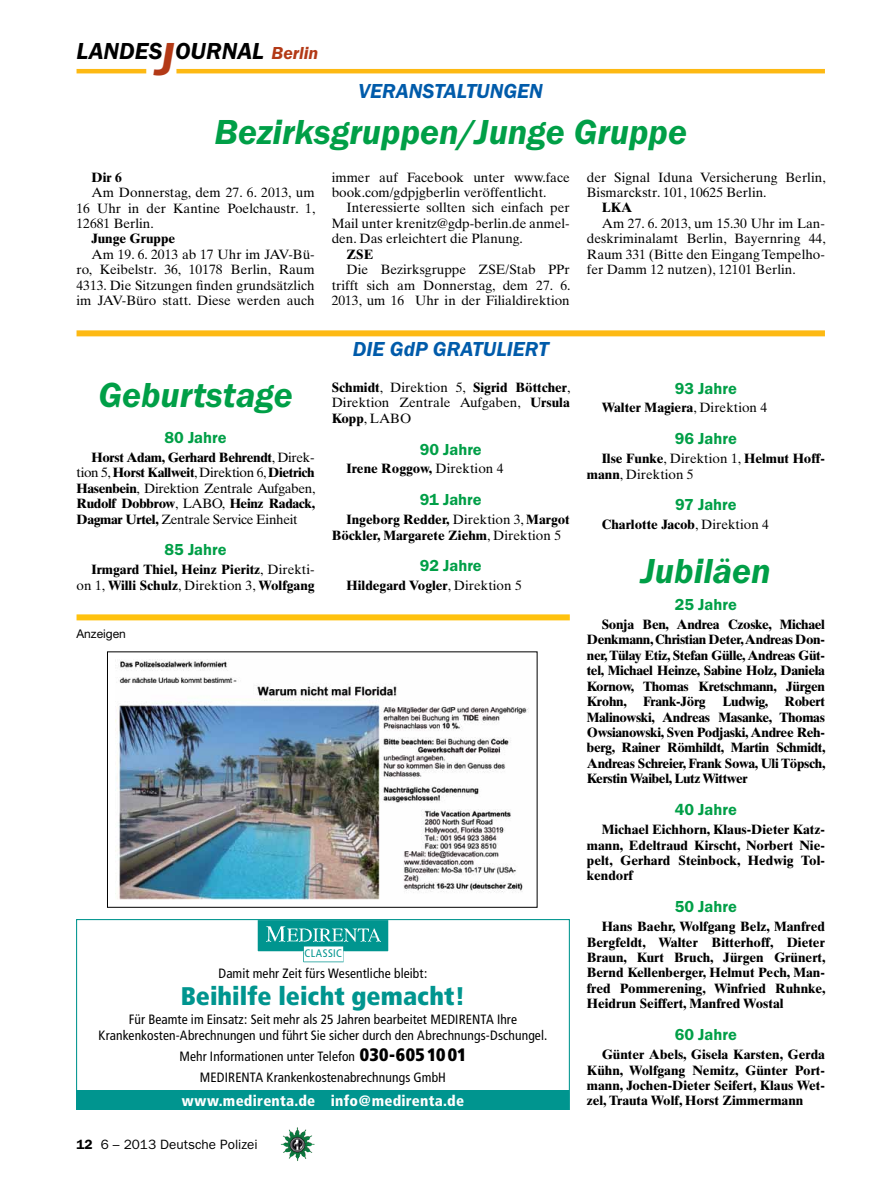
<style>
.page{position:relative;width:893px;height:1191px;background:#fff}
.page>*{position:absolute;margin:0;border:0;box-sizing:border-box;transform-origin:0 0}
.t1{font:italic 600 36px "Franklin Gothic Itc T";color:#009f47}
.t2{font:25.5px "Frutiger Extra Black Cn OV AYSMLC";color:#00958f}
.t3{font:italic 600 24px "Franklin Gothic Itc T";color:#000}
.t4{font:italic 600 21px "Franklin Gothic Itc T";color:#005baa}
.t5{font:600 16.5px "Franklin Gothic Itc T";color:#009f47}
.t6{font:15px "Frutiger Black Cn OV YXSMLC";letter-spacing:.015em;color:#fff}
.t7{font:700 13.5px/15.5px "Times Ten";color:#000;text-align:justify}
.t8{font:13.5px/15.5px "Times Ten";color:#000;text-align:justify}
.t9{font:13.5px/16.5px "Frutiger Cn OV ZXSMLC";letter-spacing:.01em;color:#000;text-align:center}
.t10{font:13.5px "Franklin Gothic";color:#000}
.t11{font:12px "Helvetica Neue";color:#000}
.t12{font:10.95px "Frutiger Cn OV ZXSMLC";letter-spacing:.03em;color:#00958f}
.s1{font-size:48px;color:#b33916}
.s2{font-size:18px;color:#b33916}
.s3{font-weight:400}
.s4{font-weight:700}
.s5{font-family:"Frutiger Extra Black Cn OV AYSMLC";font-size:18px}
.s6{font-weight:600}
</style>
<div class="page">
<hr style="left:77px;top:69px;width:69px;height:4px;background:#fdb913">
<hr style="left:176px;top:69px;width:649px;height:4px;background:#fdb913">
<img style="left:281px;top:1128px;width:16px;height:24px">
<svg style="left:77px;top:919px;width:492px;height:171px"></svg>
<div style="left:77px;top:1090px;width:492px;height:19px;background:#00958f"></div>
<img style="left:258px;top:919px;width:130px;height:43px">
<div style="left:306px;top:947px;width:36px;height:12px;background:#fff"></div>
<img style="left:115px;top:659px;width:414px;height:241px">
<div style="left:77px;top:614px;width:493px;height:6px;background:#ffc20e"></div>
<div style="left:77px;top:330px;width:748px;height:6px;background:#fdb913"></div>
<h3 class="t3" style="left:77px;top:37px;width:243px">LANDES<span class="s1">J</span>OURNAL <span class="s2">Berlin</span></h3>
<h3 class="t4" style="left:358px;top:79px;width:14px">verans</h3>
<h3 class="t4" style="left:434px;top:79px;width:57px">tal tungen</h3>
<h1 class="t1" style="left:214px;top:111px;width:474px">Bezirksgruppen/Junge Gruppe</h1>
<p class="t7" style="left:91px;top:169px;width:32px">Dir 6</p>
<p class="t8" style="left:77px;top:185px;width:240px;text-indent:15px">Am Donnerstag, dem 27. 6. 2013, um 16 Uhr in der Kantine Poelchaustr. 1, 12681 Berlin.</p>
<p class="t7" style="left:91px;top:231px;width:85px">Junge Gruppe</p>
<p class="t8" style="left:77px;top:246px;width:240px;text-indent:15px">Am 19. 6. 2013 ab 17 Uhr im JAV-Bü&shy;ro, Keibelstr. 36, 10178 Berlin, Raum 4313. Die Sitzungen finden grundsätzlich im JAV-Büro statt. Diese werden auch</p>
<h1 class="t1" style="left:99px;top:374px;width:196px">Geburtstage</h1>
<p class="t5" style="left:165px;top:428px;width:64px">80 Jahre</p>
<p class="t7" style="left:77px;top:449px;width:240px;text-indent:15px">Horst Adam, Gerhard Behrendt<span class="s3">, Direk&shy;tion 5,</span> Horst Kallweit<span class="s3">, Direktion 6,</span> Dietrich Hasenbein<span class="s3">, Direktion Zentrale Aufgaben, </span>Rudolf Dobbrow<span class="s3">, LABO,</span> Heinz Radack, Dagmar Urtel, <span class="s3">Zentrale Service Einheit</span></p>
<p class="t5" style="left:165px;top:540px;width:64px">85 Jahre</p>
<p class="t7" style="left:77px;top:562px;width:240px;text-align:right">Irmgard Thiel, Heinz Pieritz<span class="s3">, Direkti&shy;on 1,</span> Willi Schulz<span class="s3">, Direktion 3,</span> Wolfgang</p>
<p class="t11" style="left:77px;top:627px;width:51px">Anzeigen</p>
<p class="t8" style="left:332px;top:169px;width:240px">immer auf Facebook unter www.face book.com/gdpjgberlin veröffentlicht.</p>
<p class="t8" style="left:332px;top:200px;width:240px;text-indent:15px">Interessierte sollten sich einfach per Mail unter krenitz@gdp-berlin.de anmel&shy;den. Das erleichtert die Planung.</p>
<p class="t7" style="left:347px;top:246px;width:28px">ZSE</p>
<p class="t8" style="left:332px;top:262px;width:240px;text-indent:15px">Die Bezirksgruppe ZSE/Stab PPr trifft sich am Donnerstag, dem 27. 6.<br>2013, um 16 Uhr in der Filialdirektion</p>
<h3 class="t4" style="left:353px;top:337px;width:12px">die</h3>
<h3 class="t4" style="left:390px;top:337px;width:57px">gdp gra</h3>
<h3 class="t4" style="left:473px;top:337px;width:23px">tulier</h3>
<h3 class="t4" style="left:538px;top:337px;width:12px">t</h3>
<p class="t8" style="left:332px;top:379px;width:240px"><span class="s4">Schmidt</span>, Direktion 5, <span class="s4">Sigrid Böttcher</span>, Direktion Zentrale Aufgaben, <span class="s4">Ursula Kopp</span>, LABO</p>
<p class="t5" style="left:420px;top:439px;width:64px">90 Jahre</p>
<p class="t7" style="left:347px;top:461px;width:158px">Irene Roggow, <span class="s3">Direktion 4</span></p>
<p class="t5" style="left:420px;top:490px;width:63px">91 Jahre</p>
<p class="t7" style="left:332px;top:511px;width:240px;text-indent:15px">Ingeborg Redder, <span class="s3">Direktion 3,</span> Margot<br>Böckler, Margarete Ziehm<span class="s3">, Direktion 5</span></p>
<p class="t5" style="left:420px;top:556px;width:64px">92 Jahre</p>
<p class="t7" style="left:347px;top:578px;width:177px">Hildegard Vogler<span class="s3">, Direktion 5</span></p>
<p class="t12" style="left:305px;top:947px;width:39px">CLASSIC</p>
<p class="t9" style="left:219px;top:965px;width:210px">Damit mehr Zeit fürs Wesentliche bleibt:</p>
<h2 class="t2" style="left:181px;top:980px;width:286px">Beihilfe leicht gemacht!</h2>
<p class="t9" style="left:99px;top:1011px;width:450px">Für Beamte im Einsatz: Seit mehr als 25 Jahren bearbeitet MEDIRENTA Ihre<br>Krankenkosten-Abrechnungen und führt Sie sicher durch den Abrechnungs-Dschungel.</p>
<p class="t9" style="left:179px;top:1046px;width:289px;line-height:20.7px">Mehr Informationen unter Telefon <span class="s5">030-6051001<br></span>MEDIRENTA Krankenkostenabrechnungs GmbH</p>
<p class="t6" style="left:182px;top:1092px;width:284px">www.medirenta.de info@medirenta.de</p>
<p class="t10" style="left:77px;top:1136px;width:183px"><span class="s6">12</span> 6 – 2013 Deutsche Polizei</p>
<p class="t8" style="left:587px;top:169px;width:240px">der Signal Iduna Versicherung Berlin,<br>Bismarckstr. 101, 10625 Berlin.</p>
<p class="t7" style="left:602px;top:200px;width:32px">LKA</p>
<p class="t8" style="left:587px;top:215px;width:240px;text-indent:15px">Am 27. 6. 2013, um 15.30 Uhr im Lan&shy;deskriminalamt Berlin, Bayernring 44, Raum 331 (Bitte den Eingang Tempelho&shy;fer Damm 12 nutzen), 12101 Berlin.</p>
<p class="t5" style="left:675px;top:378px;width:64px">93 Jahre</p>
<p class="t7" style="left:602px;top:400px;width:167px">Walter Magiera<span class="s3">, Direktion 4</span></p>
<p class="t5" style="left:675px;top:429px;width:64px">96 Jahre</p>
<p class="t7" style="left:587px;top:450px;width:240px;text-indent:15px">Ilse Funke<span class="s3">, Direktion 1,</span> Helmut Hoff&shy;mann<span class="s3">, Direktion 5</span></p>
<p class="t5" style="left:675px;top:495px;width:63px">97 Jahre</p>
<p class="t7" style="left:602px;top:517px;width:169px">Charlotte Jacob<span class="s3">, Direktion 4</span></p>
<h1 class="t1" style="left:641px;top:550px;width:132px">Jubiläen</h1>
<p class="t5" style="left:675px;top:595px;width:64px">25 Jahre</p>
<p class="t7" style="left:587px;top:616px;width:240px;text-indent:15px">Sonja Ben, Andrea Czoske, Michael Denkmann, Christian Deter, Andreas Don&shy;ner, Tülay Etiz, Stefan Gülle, Andreas Güt&shy;tel, Michael Heinze, Sabine Holz, Daniela Kornow, Thomas Kretschmann, Jürgen Krohn, Frank-Jörg</p>
<p class="t7" style="left:587px;top:693px;width:240px;text-indent:136px">Ludwig, Robert Malinowski, Andreas Masanke, Thomas Owsianowski, Sven Podjaski, Andree Reh&shy;berg, Rainer Römhildt, Martin Schmidt, Andreas Schreier, Frank Sowa, Uli Töpsch, Kerstin Waibel, Lutz Wittwer</p>
<p class="t5" style="left:675px;top:800px;width:64px">40 Jahre</p>
<p class="t7" style="left:587px;top:821px;width:240px;text-indent:15px">Michael Eichhorn, Klaus-Dieter Katz&shy;mann, Edeltraud Kirscht, Norbert Nie&shy;pelt, Gerhard Steinbock, Hedwig Tol&shy;kendorf</p>
<p class="t5" style="left:675px;top:897px;width:64px">50 Jahre</p>
<p class="t7" style="left:587px;top:918px;width:240px;text-indent:15px">Hans Baehr, Wolfgang Belz, Manfred Bergfeldt, Walter Bitterhoff, Dieter Braun, Kurt Bruch, Jürgen Grünert, Bernd Kellenberger, Helmut Pech, Man&shy;fred Pommerening, Winfried Ruhnke, Heidrun Seiffert, Manfred Wostal</p>
<p class="t5" style="left:675px;top:1025px;width:64px">60 Jahre</p>
<p class="t7" style="left:587px;top:1046px;width:240px;text-indent:15px">Günter Abels, Gisela Karsten, Gerda Kühn, Wolfgang Nemitz, Günter Port&shy;mann, Jochen-Dieter Seifert, Klaus Wet&shy;zel, Trauta Wolf, Horst Zimmermann</p>
</div>
